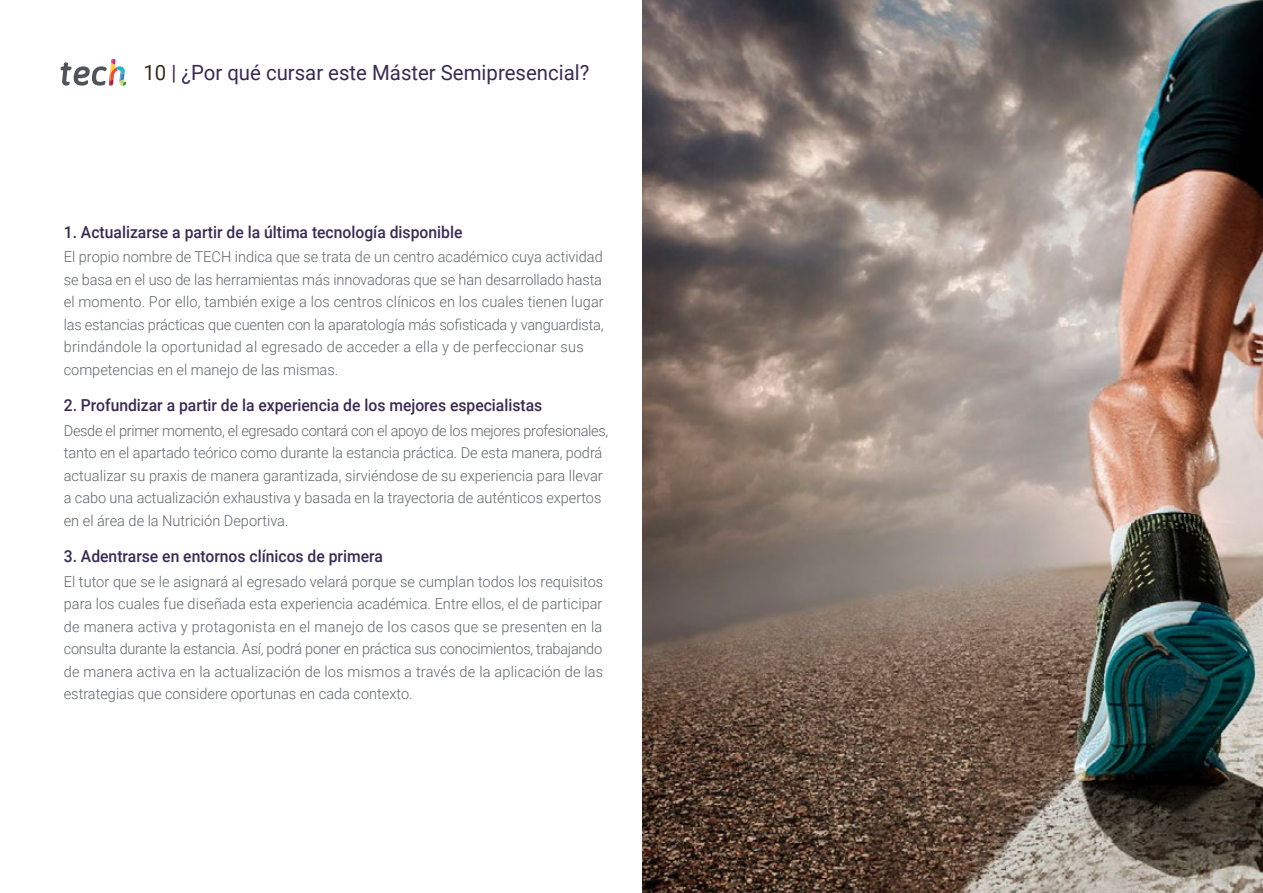
<style>
.page{position:relative;width:1263px;height:893px;background:#fff}
.page>*{position:absolute;margin:0;border:0;box-sizing:border-box;transform-origin:0 0}
.t1{font:21px "Roboto";color:#372b54}
.t2{font:500 16.5px "Roboto";color:#372b54;scale:.95 1}
.t3{font:300 15px/22.5px "Roboto";letter-spacing:-.005em;color:#61646a}
.s1{color:#312e20}
</style>
<div class="page">
<svg style="left:61px;top:59px;width:65px;height:27px"></svg>
<img style="left:642px;top:0;width:621px;height:893px">
<h1 class="t1" style="left:144px;top:57px;width:447px"><span class="s1">10</span> | ¿Por qué cursar este Máster Semipresencial?</h1>
<p class="t2" style="left:64px;top:220px;width:421px">1. Actualizarse a partir de la última tecnología disponible</p>
<p class="t3" style="left:64px;top:245px;width:542px">El propio nombre de TECH indica que se trata de un centro académico cuya actividad se basa en el uso de las herramientas más innovadoras que se han desarrollado hasta el momento. Por ello, también exige a los centros clínicos en los cuales tienen lugar las estancias prácticas que cuenten con la aparatología más sofisticada y vanguardista, brindándole la oportunidad al egresado de acceder a ella y de perfeccionar sus competencias en el manejo de las mismas.</p>
<p class="t2" style="left:64px;top:394px;width:505px">2. Profundizar a partir de la experiencia de los mejores especialistas</p>
<p class="t3" style="left:64px;top:419px;width:546px">Desde el primer momento, el egresado contará con el apoyo de los mejores profesionales, tanto en el apartado teórico como durante la estancia práctica. De esta manera, podrá actualizar su praxis de manera garantizada, sirviéndose de su experiencia para llevar a cabo una actualización exhaustiva y basada en la trayectoria de auténticos expertos en el área de la Nutrición Deportiva.</p>
<p class="t2" style="left:64px;top:545px;width:337px">3. Adentrarse en entornos clínicos de primera</p>
<p class="t3" style="left:64px;top:569px;width:541px;text-align:justify">El tutor que se le asignará al egresado velará porque se cumplan todos los requisitos para los cuales fue diseñada esta experiencia académica. Entre ellos, el de participar de manera activa y protagonista en el manejo de los casos que se presenten en la consulta durante la estancia. Así, podrá poner en práctica sus conocimientos, trabajando de manera activa en la actualización de los mismos a través de la aplicación de las estrategias que considere oportunas en cada contexto.</p>
</div>
